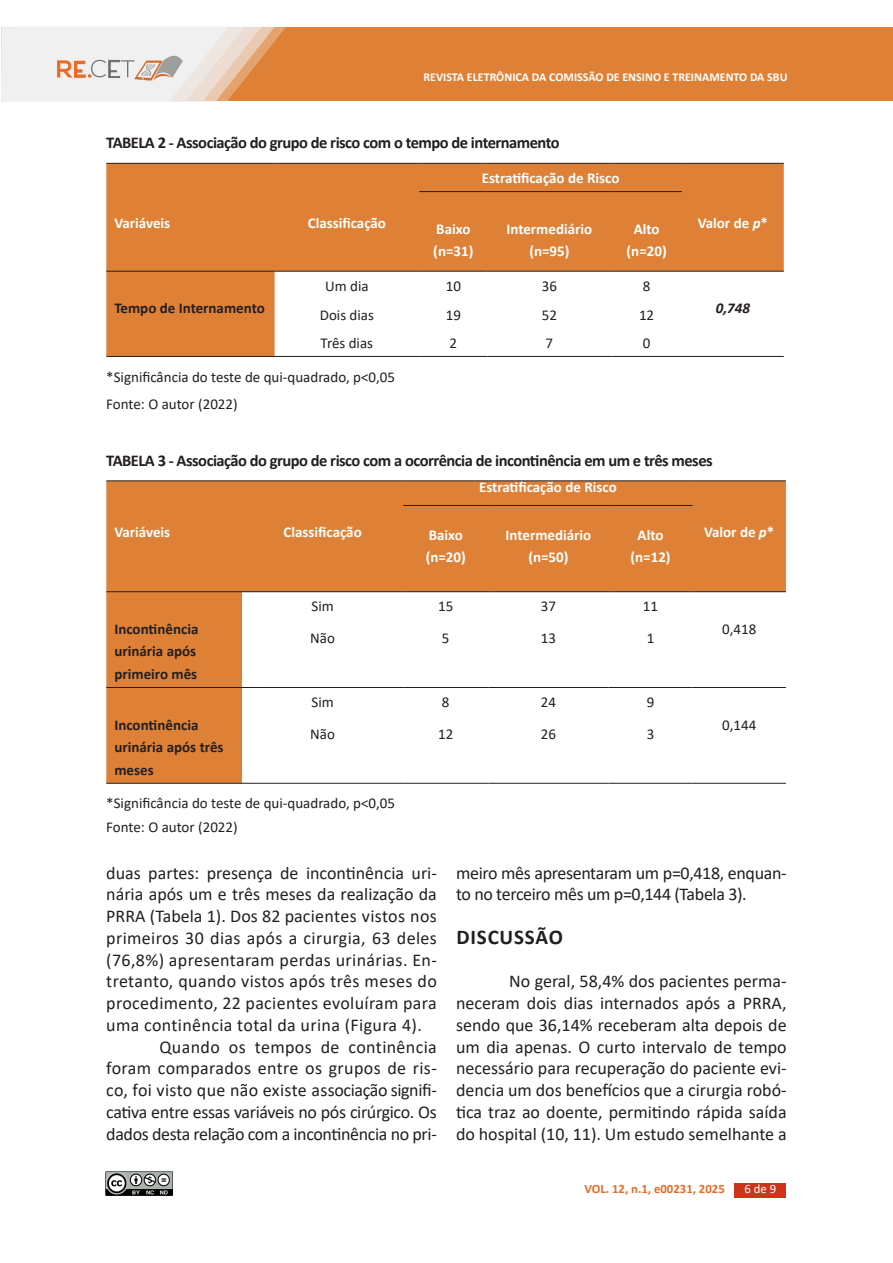
<style>
.page{position:relative;width:893px;height:1263px;background:#fff}
.page>*{position:absolute;margin:0;border:0;box-sizing:border-box;transform-origin:0 0}
.MARCADOR_1{font:700 21px "Calibri";letter-spacing:.04em;color:#231f20}
.TEXTO_BASE{font:18px/21.8px "Calibri";letter-spacing:-.02em;color:#231f20;text-align:justify}
.TITULO_TABELA{font:700 16.5px "Calibri";letter-spacing:-.03em;color:#231f20}
.TABELA_TEXTO_Normal{font:700 15px/22.5px "Calibri";color:#fff;text-align:center}
.LEGENDA-Imagem-Tabela{font:15px "Calibri";color:#231f20}
.TABELA_TEXTO_Normal-2{font:700 15px/22.5px "Calibri";color:#231f20}
.TABELA_TEXTO_Normal-3{font:15px "Calibri";color:#231f20}
.TABELA_TEXTO_Normal-4{font:italic 700 15px "Calibri";color:#231f20}
.t1{font:700 12.75px "Calibri";color:#e86b26}
.t2{font:12.75px "Calibri";color:#fff}
.t3{font:700 12px "Calibri";color:#fff}
.s1{font-style:italic}
</style>
<div class="page">
<div style="left:1px;top:28px;width:892px;height:73px;background:#de8137"></div>
<svg style="left:1px;top:27px;width:285px;height:74px;background:#ead9cd"></svg>
<img style="left:105px;top:1171px;width:68px;height:25px">
<div style="left:734px;top:1183px;width:52px;height:14px;background:#cd341a"></div>
<svg style="left:106px;top:164px;width:678px;height:192px;fill:#de8137"></svg>
<hr style="left:106px;top:163px;width:169px;height:1px;background:#231f20">
<hr style="left:275px;top:163px;width:144px;height:1px;background:#231f20">
<hr style="left:419px;top:163px;width:68px;height:1px;background:#231f20">
<hr style="left:487px;top:163px;width:124px;height:1px;background:#231f20">
<hr style="left:611px;top:163px;width:71px;height:1px;background:#231f20">
<hr style="left:682px;top:163px;width:102px;height:1px;background:#231f20">
<hr style="left:419px;top:191px;width:68px;height:1px;background:#231f20">
<hr style="left:487px;top:191px;width:124px;height:1px;background:#231f20">
<hr style="left:611px;top:191px;width:71px;height:1px;background:#231f20">
<hr style="left:106px;top:271px;width:169px;height:1px;background:#231f20">
<hr style="left:682px;top:271px;width:102px;height:1px;background:#231f20">
<hr style="left:106px;top:356px;width:169px;height:1px;background:#231f20">
<hr style="left:275px;top:356px;width:144px;height:1px;background:#231f20">
<hr style="left:419px;top:356px;width:68px;height:1px;background:#231f20">
<hr style="left:487px;top:356px;width:124px;height:1px;background:#231f20">
<hr style="left:611px;top:356px;width:71px;height:1px;background:#231f20">
<hr style="left:682px;top:356px;width:102px;height:1px;background:#231f20">
<hr style="left:419px;top:271px;width:68px;height:1px;background:#231f20">
<hr style="left:487px;top:271px;width:124px;height:1px;background:#231f20">
<hr style="left:611px;top:271px;width:71px;height:1px;background:#231f20">
<hr style="left:275px;top:271px;width:144px;height:1px;background:#231f20">
<div style="left:106px;top:481px;width:680px;height:110px;background:#de8137"></div>
<div style="left:106px;top:592px;width:136px;height:191px;background:#de8137"></div>
<hr style="left:106px;top:480px;width:136px;height:1px;background:#231f20">
<hr style="left:242px;top:480px;width:161px;height:1px;background:#231f20">
<hr style="left:403px;top:480px;width:85px;height:1px;background:#231f20">
<hr style="left:488px;top:480px;width:121px;height:1px;background:#231f20">
<hr style="left:609px;top:480px;width:83px;height:1px;background:#231f20">
<hr style="left:692px;top:480px;width:94px;height:1px;background:#231f20">
<hr style="left:403px;top:505px;width:85px;height:1px;background:#231f20">
<hr style="left:488px;top:505px;width:121px;height:1px;background:#231f20">
<hr style="left:609px;top:505px;width:83px;height:1px;background:#231f20">
<hr style="left:242px;top:591px;width:161px;height:1px;background:#231f20">
<hr style="left:403px;top:591px;width:85px;height:1px;background:#231f20">
<hr style="left:488px;top:591px;width:121px;height:1px;background:#231f20">
<hr style="left:609px;top:591px;width:83px;height:1px;background:#231f20">
<hr style="left:692px;top:591px;width:94px;height:1px;background:#231f20">
<hr style="left:242px;top:687px;width:161px;height:1px;background:#231f20">
<hr style="left:403px;top:687px;width:85px;height:1px;background:#231f20">
<hr style="left:488px;top:687px;width:121px;height:1px;background:#231f20">
<hr style="left:609px;top:687px;width:83px;height:1px;background:#231f20">
<hr style="left:692px;top:687px;width:94px;height:1px;background:#231f20">
<hr style="left:242px;top:783px;width:161px;height:1px;background:#231f20">
<hr style="left:403px;top:783px;width:85px;height:1px;background:#231f20">
<hr style="left:488px;top:783px;width:121px;height:1px;background:#231f20">
<hr style="left:609px;top:783px;width:83px;height:1px;background:#231f20">
<hr style="left:692px;top:783px;width:94px;height:1px;background:#231f20">
<hr style="left:106px;top:591px;width:136px;height:1px;background:#231f20">
<hr style="left:106px;top:687px;width:136px;height:1px;background:#231f20">
<hr style="left:106px;top:783px;width:136px;height:1px;background:#231f20">
<p class="t3" style="left:423px;top:69px;width:366px">REVISTA ELETRÔNICA DA COMISSÃO DE ENSINO E TREINAMENTO DA SBU</p>
<p class="TITULO_TABELA" style="left:106px;top:131px;width:455px">TABELA 2 - Associação do grupo de risco com o tempo de internamento</p>
<p class="TABELA_TEXTO_Normal" style="left:114px;top:212px;width:57px">Variáveis</p>
<p class="TABELA_TEXTO_Normal" style="left:308px;top:212px;width:80px">Classificação</p>
<p class="TABELA_TEXTO_Normal" style="left:482px;top:167px;width:139px">Estratificação de Risco</p>
<p class="TABELA_TEXTO_Normal" style="left:433px;top:217px;width:42px;text-align:left">Baixo (n=31)</p>
<p class="TABELA_TEXTO_Normal" style="left:506px;top:217px;width:87px">Intermediário (n=95)</p>
<p class="TABELA_TEXTO_Normal" style="left:627px;top:217px;width:42px">Alto (n=20)</p>
<p class="TABELA_TEXTO_Normal-3" style="left:325px;top:276px;width:45px">Um dia</p>
<p class="TABELA_TEXTO_Normal-3" style="left:446px;top:276px;width:17px">10</p>
<p class="TABELA_TEXTO_Normal-3" style="left:542px;top:276px;width:17px">36</p>
<p class="TABELA_TEXTO_Normal-3" style="left:643px;top:276px;width:9px">8</p>
<p class="TABELA_TEXTO_Normal-2" style="left:114px;top:297px;width:152px">Tempo de Internamento</p>
<p class="TABELA_TEXTO_Normal-3" style="left:320px;top:304px;width:56px">Dois dias</p>
<p class="TABELA_TEXTO_Normal-3" style="left:446px;top:304px;width:17px">19</p>
<p class="TABELA_TEXTO_Normal-3" style="left:542px;top:304px;width:17px">52</p>
<p class="TABELA_TEXTO_Normal-3" style="left:639px;top:304px;width:17px">12</p>
<p class="TABELA_TEXTO_Normal-3" style="left:321px;top:332px;width:54px">Três dias</p>
<p class="TABELA_TEXTO_Normal-3" style="left:450px;top:332px;width:9px">2</p>
<p class="TABELA_TEXTO_Normal-3" style="left:546px;top:332px;width:9px">7</p>
<p class="TABELA_TEXTO_Normal-3" style="left:643px;top:332px;width:9px">0</p>
<p class="LEGENDA-Imagem-Tabela" style="left:106px;top:366px;width:290px">*Significância do teste de qui-quadrado, p&lt;0,05</p>
<p class="LEGENDA-Imagem-Tabela" style="left:106px;top:393px;width:133px">Fonte: O autor (2022)</p>
<p class="TABELA_TEXTO_Normal" style="left:698px;top:212px;width:72px">Valor de <span class="s1">p</span>*</p>
<p class="TABELA_TEXTO_Normal-4" style="left:716px;top:298px;width:36px">0,748</p>
<p class="TITULO_TABELA" style="left:106px;top:449px;width:608px">TABELA 3 - Associação do grupo de risco com a ocorrência de incontinência em um e três meses</p>
<p class="TABELA_TEXTO_Normal" style="left:114px;top:521px;width:57px">Variáveis</p>
<p class="TABELA_TEXTO_Normal" style="left:283px;top:521px;width:80px">Classificação</p>
<p class="TABELA_TEXTO_Normal" style="left:479px;top:476px;width:139px">Estratificação de Risco</p>
<p class="TABELA_TEXTO_Normal" style="left:429px;top:523px;width:36px">Baixo</p>
<p class="TABELA_TEXTO_Normal" style="left:704px;top:521px;width:72px">Valor de <span class="s1">p</span>*</p>
<p class="TABELA_TEXTO_Normal" style="left:426px;top:546px;width:42px">(n=20)</p>
<p class="TABELA_TEXTO_Normal" style="left:506px;top:523px;width:87px">Intermediário (n=50)</p>
<p class="TABELA_TEXTO_Normal" style="left:630px;top:523px;width:42px">Alto (n=12)</p>
<p class="TABELA_TEXTO_Normal-2" style="left:114px;top:617px;width:86px">Incontinência urinária após primeiro mês</p>
<p class="TABELA_TEXTO_Normal-2" style="left:114px;top:713px;width:111px">Incontinência urinária após três meses</p>
<p class="TABELA_TEXTO_Normal-3" style="left:311px;top:596px;width:24px">Sim</p>
<p class="TABELA_TEXTO_Normal-3" style="left:438px;top:596px;width:17px">15</p>
<p class="TABELA_TEXTO_Normal-3" style="left:541px;top:596px;width:17px">37</p>
<p class="TABELA_TEXTO_Normal-3" style="left:643px;top:596px;width:17px">11</p>
<p class="TABELA_TEXTO_Normal-3" style="left:310px;top:628px;width:26px">Não</p>
<p class="TABELA_TEXTO_Normal-3" style="left:442px;top:628px;width:9px">5</p>
<p class="TABELA_TEXTO_Normal-3" style="left:541px;top:628px;width:17px">13</p>
<p class="TABELA_TEXTO_Normal-3" style="left:647px;top:628px;width:9px">1</p>
<p class="TABELA_TEXTO_Normal-3" style="left:311px;top:692px;width:24px">Sim</p>
<p class="TABELA_TEXTO_Normal-3" style="left:442px;top:692px;width:9px">8</p>
<p class="TABELA_TEXTO_Normal-3" style="left:541px;top:692px;width:17px">24</p>
<p class="TABELA_TEXTO_Normal-3" style="left:647px;top:692px;width:9px">9</p>
<p class="TABELA_TEXTO_Normal-3" style="left:310px;top:723px;width:26px">Não</p>
<p class="TABELA_TEXTO_Normal-3" style="left:438px;top:723px;width:17px">12</p>
<p class="TABELA_TEXTO_Normal-3" style="left:541px;top:723px;width:17px">26</p>
<p class="TABELA_TEXTO_Normal-3" style="left:647px;top:723px;width:9px">3</p>
<p class="LEGENDA-Imagem-Tabela" style="left:106px;top:793px;width:290px">*Significância do teste de qui-quadrado, p&lt;0,05</p>
<p class="LEGENDA-Imagem-Tabela" style="left:106px;top:816px;width:133px">Fonte: O autor (2022)</p>
<p class="TABELA_TEXTO_Normal-3" style="left:722px;top:619px;width:36px">0,418</p>
<p class="TABELA_TEXTO_Normal-3" style="left:722px;top:714px;width:36px">0,144</p>
<p class="TEXTO_BASE" style="left:106px;top:861px;width:332px">duas partes: presença de incontinência uri&shy;nária após um e três meses da realização da PRRA (Tabela 1). Dos 82 pacientes vistos nos primeiros 30 dias após a cirurgia, 63 deles (76,8%) apresentaram perdas urinárias. En&shy;tretanto, quando vistos após três meses do procedimento, 22 pacientes evoluíram para uma continência total da urina (Figura 4).</p>
<p class="TEXTO_BASE" style="left:106px;top:1035px;width:332px;text-indent:53px">Quando os tempos de continência foram comparados entre os grupos de ris&shy;co, foi visto que não existe associação signifi&shy;cativa entre essas variáveis no pós cirúrgico. Os dados desta relação com a incontinência no pri-</p>
<p class="TEXTO_BASE" style="left:456px;top:861px;width:332px">meiro mês apresentaram um p=0,418, enquan&shy;to no terceiro mês um p=0,144 (Tabela 3).</p>
<p class="MARCADOR_1" style="left:456px;top:922px;width:108px">DISCUSSÃO</p>
<p class="TEXTO_BASE" style="left:456px;top:970px;width:332px;text-indent:53px">No geral, 58,4% dos pacientes perma&shy;neceram dois dias internados após a PRRA, sendo que 36,14% receberam alta depois de um dia apenas. O curto intervalo de tempo necessário para recuperação do paciente evi&shy;dencia um dos benefícios que a cirurgia robó&shy;tica traz ao doente, permitindo rápida saída do hospital (10, 11). Um estudo semelhante a</p>
<p class="t1" style="left:584px;top:1180px;width:142px">VOL. 12, n.1, e00231, 2025</p>
<p class="t2" style="left:744px;top:1180px;width:33px">6 de 9</p>
</div>
